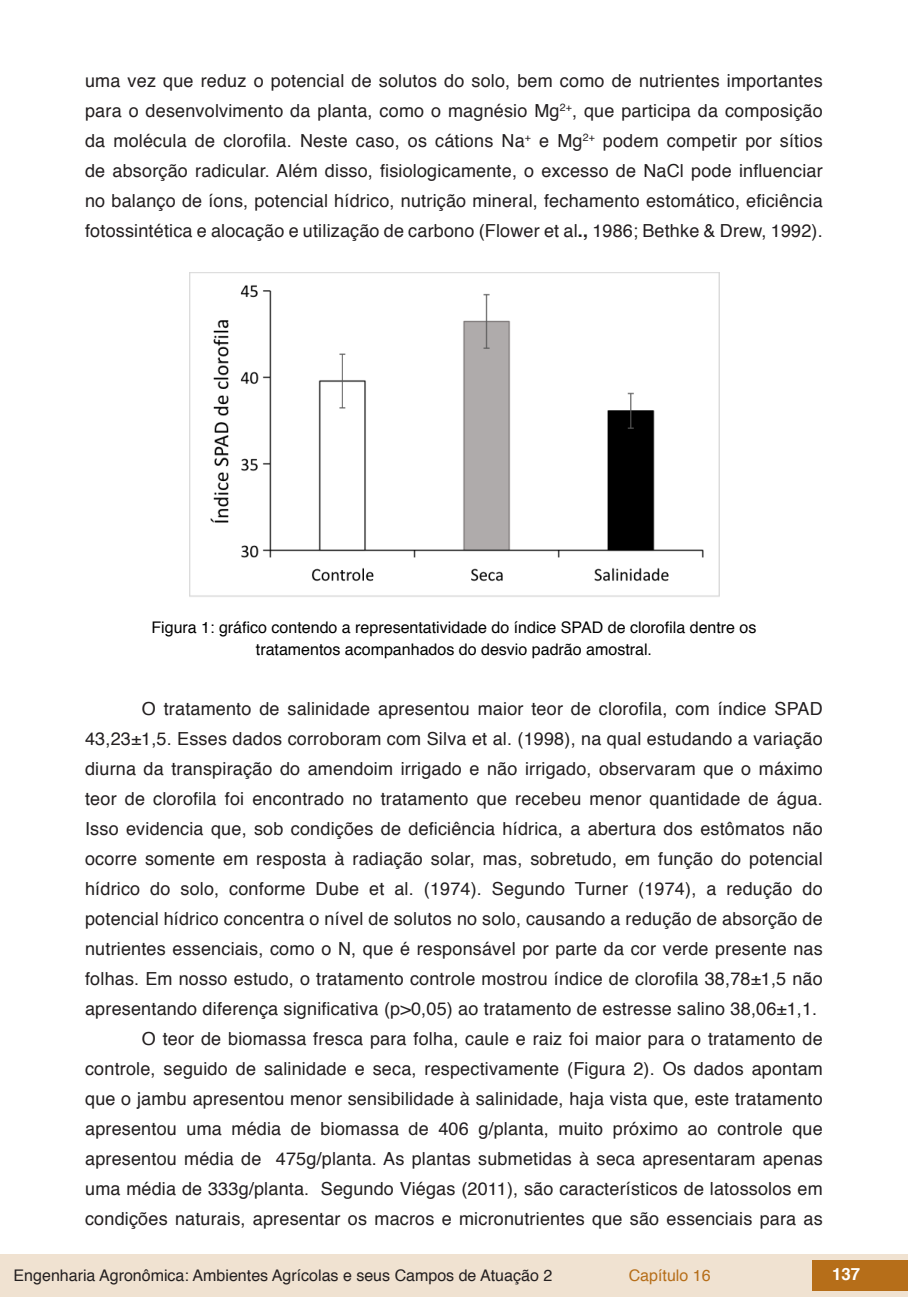
<style>
.page{position:relative;width:908px;height:1304px;background:#fff}
.page>*{position:absolute;margin:0;border:0;box-sizing:border-box;transform-origin:0 0}
.txt{font:18px/30px "Helvetica";letter-spacing:.01em;color:#231f20;text-align:justify}
.t1{font:700 16.8px "Helvetica";color:#fff}
.info_tab_graf_imag{font:16px/22px "Helvetica";color:#000;text-align:center}
.t2{font:16px "Helvetica";color:#231f20}
.t3{font:16px "Helvetica";color:#b66e19}
.s1{font-weight:700}
</style>
<div class="page">
<div style="left:0;top:1254px;width:906px;height:43px;background:#f0e2d1"></div>
<div style="left:812px;top:1261px;width:95px;height:30px;background:#b66e19"></div>
<img style="left:189px;top:272px;width:531px;height:325px">
<p class="txt" style="left:85px;top:66px;width:738px">uma vez que reduz o potencial de solutos do solo, bem como de nutrientes importantes para o desenvolvimento da planta, como o magnésio Mg<sup>2+</sup>, que participa da composição da molécula de clorofila. Neste caso, os cátions Na<sup>+</sup> e Mg<sup>2+</sup> podem competir por sítios de absorção radicular. Além disso, fisiologicamente, o excesso de NaCl pode influenciar no balanço de íons, potencial hídrico, nutrição mineral, fechamento estomático, eficiência fotossintética e alocação e utilização de carbono (Flower et al<span class="s1">.,</span> 1986; Bethke &amp; Drew, 1992).</p>
<p class="info_tab_graf_imag" style="left:151px;top:617px;width:606px">Figura 1: gráfico contendo a representatividade do índice SPAD de clorofila dentre os tratamentos acompanhados do desvio padrão amostral.</p>
<p class="txt" style="left:85px;top:694px;width:738px;text-indent:57px">O tratamento de salinidade apresentou maior teor de clorofila, com índice SPAD 43,23±1,5. Esses dados corroboram com Silva et al. (1998), na qual estudando a variação diurna da transpiração do amendoim irrigado e não irrigado, observaram que o máximo teor de clorofila foi encontrado no tratamento que recebeu menor quantidade de água.<br>Isso evidencia que, sob condições de deficiência hídrica, a abertura dos estômatos não ocorre somente em resposta à radiação solar, mas, sobretudo, em função do potencial hídrico do solo, conforme Dube et al. (1974). Segundo Turner (1974), a redução do potencial hídrico concentra o nível de solutos no solo, causando a redução de absorção de nutrientes essenciais, como o N, que é responsável por parte da cor verde presente nas folhas. Em nosso estudo, o tratamento controle mostrou índice de clorofila 38,78±1,5 não apresentando diferença significativa (p&gt;0,05) ao tratamento de estresse salino 38,06±1,1.</p>
<p class="txt" style="left:85px;top:1024px;width:739px;text-indent:57px">O teor de biomassa fresca para folha, caule e raiz foi maior para o tratamento de controle, seguido de salinidade e seca, respectivamente (Figura 2). Os dados apontam que o jambu apresentou menor sensibilidade à salinidade, haja vista que, este tratamento apresentou uma média de biomassa de 406 g/planta, muito próximo ao controle que apresentou média de 475g/planta. As plantas submetidas à seca apresentaram apenas uma média de 333g/planta. Segundo Viégas (2011), são característicos de latossolos em condições naturais, apresentar os macros e micronutrientes que são essenciais para as</p>
<p class="t2" style="left:14px;top:1263px;width:540px">Engenharia Agronômica: Ambientes Agrícolas e seus Campos de Atuação 2</p>
<p class="t3" style="left:628px;top:1263px;width:83px">Capítulo 16</p>
<p class="t1" style="left:831px;top:1261px;width:30px">137</p>
</div>
